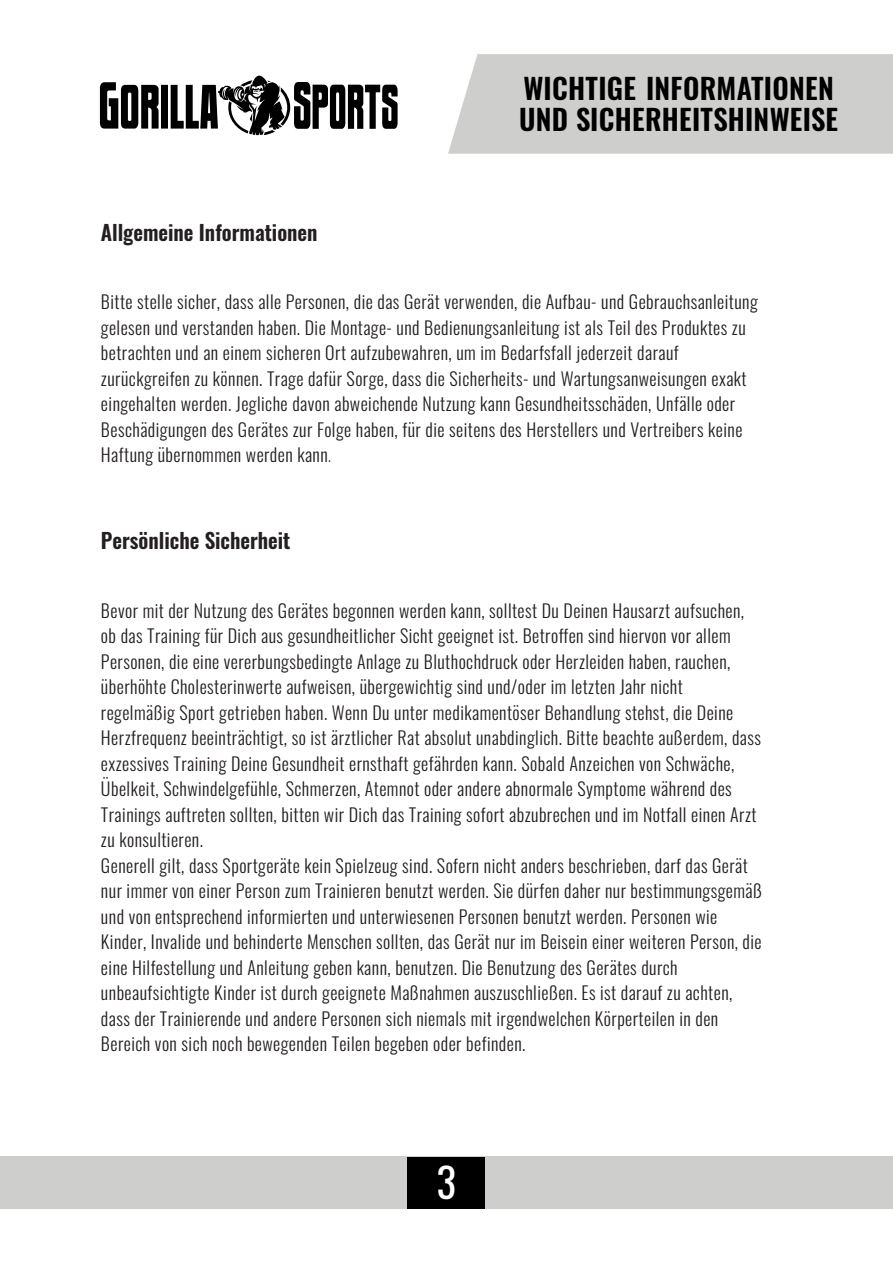
<style>
.page{position:relative;width:893px;height:1263px;background:#fff}
.page>*{position:absolute;margin:0;border:0;box-sizing:border-box;transform-origin:0 0}
.t1{font:40.5px "Oswald";color:#fff}
.t2{font:600 28.5px "Oswald";letter-spacing:.01em;color:#000}
.t3{font:600 21px "Oswald";color:#231f20}
.t4{font:300 18px "Oswald";letter-spacing:.025em;color:#231f20}
.s1{font-size:15px}
</style>
<div class="page">
<div style="left:448px;top:54px;width:445px;height:100px;background:#cececd"></div>
<div style="left:0;top:1156px;width:892px;height:53px;background:#cececd"></div>
<div style="left:408px;top:1157px;width:77px;height:51px;background:#000"></div>
<svg style="left:100px;top:76px;width:298px;height:59px"></svg>
<p class="t3" style="left:101px;top:213px;width:218px">Allgemeine Informationen</p>
<p class="t2" style="left:523px;top:63px;width:312px">WICHTIGE INFORMATIONEN</p>
<p class="t2" style="left:519px;top:94px;width:320px">UND SICHERHEITSHINWEISE</p>
<p class="t4" style="left:101px;top:286px;width:658px">Bitte stelle sicher, dass alle Personen, die das Gerät verwenden, die Aufbau- und Gebrauchsanleitung</p>
<p class="t4" style="left:101px;top:311px;width:646px">gelesen und verstanden haben. Die Montage- und Bedienungsanleitung ist als Teil des Produktes zu</p>
<p class="t4" style="left:101px;top:337px;width:579px">betrachten und an einem sicheren Ort aufzubewahren, um im Bedarfsfall jederzeit darauf</p>
<p class="t4" style="left:101px;top:362px;width:647px">zurückgreifen zu können. Trage dafür Sorge, dass die Sicherheits- und Wartungsanweisungen exakt</p>
<p class="t4" style="left:101px;top:388px;width:636px">eingehalten werden. Jegliche davon abweichende Nutzung kann Gesundheitsschäden, Unfälle oder</p>
<p class="t4" style="left:101px;top:413px;width:643px">Beschädigungen des Gerätes zur Folge haben, für die seitens des Herstellers und Vertreibers keine</p>
<p class="t4" style="left:101px;top:439px;width:231px">Haftung übernommen werden kann<span class="s1">.</span></p>
<p class="t3" style="left:101px;top:521px;width:191px">Persönliche Sicherheit</p>
<p class="t4" style="left:101px;top:594px;width:645px">Bevor mit der Nutzung des Gerätes begonnen werden kann, solltest Du Deinen Hausarzt aufsuchen,</p>
<p class="t4" style="left:101px;top:620px;width:631px">ob das Training für Dich aus gesundheitlicher Sicht geeignet ist. Betroffen sind hiervon vor allem</p>
<p class="t4" style="left:101px;top:645px;width:631px">Personen, die eine vererbungsbedingte Anlage zu Bluthochdruck oder Herzleiden haben, rauchen,</p>
<p class="t4" style="left:101px;top:671px;width:583px">überhöhte Cholesterinwerte aufweisen, übergewichtig sind und/oder im letzten Jahr nicht</p>
<p class="t4" style="left:101px;top:696px;width:634px">regelmäßig Sport getrieben haben. Wenn Du unter medikamentöser Behandlung stehst, die Deine</p>
<p class="t4" style="left:101px;top:722px;width:661px">Herzfrequenz beeinträchtigt, so ist ärztlicher Rat absolut unabdinglich. Bitte beachte außerdem, dass</p>
<p class="t4" style="left:101px;top:747px;width:635px">exzessives Training Deine Gesundheit ernsthaft gefährden kann. Sobald Anzeichen von Schwäche,</p>
<p class="t4" style="left:101px;top:773px;width:632px">Übelkeit, Schwindelgefühle, Schmerzen, Atemnot oder andere abnormale Symptome während des</p>
<p class="t4" style="left:101px;top:798px;width:657px">Trainings auftreten sollten, bitten wir Dich das Training sofort abzubrechen und im Notfall einen Arzt</p>
<p class="t4" style="left:101px;top:824px;width:104px">zu konsultieren.</p>
<p class="t4" style="left:101px;top:849px;width:648px">Generell gilt, dass Sportgeräte kein Spielzeug sind. Sofern nicht anders beschrieben, darf das Gerät</p>
<p class="t4" style="left:101px;top:875px;width:662px">nur immer von einer Person zum Trainieren benutzt werden. Sie dürfen daher nur bestimmungsgemäß</p>
<p class="t4" style="left:101px;top:900px;width:618px">und von entsprechend informierten und unterwiesenen Personen benutzt werden. Personen wie</p>
<p class="t4" style="left:101px;top:926px;width:662px">Kinder, Invalide und behinderte Menschen sollten, das Gerät nur im Beisein einer weiteren Person, die</p>
<p class="t4" style="left:101px;top:951px;width:578px">eine Hilfestellung und Anleitung geben kann, benutzen. Die Benutzung des Gerätes durch</p>
<p class="t4" style="left:101px;top:977px;width:633px">unbeaufsichtigte Kinder ist durch geeignete Maßnahmen auszuschließen. Es ist darauf zu achten,</p>
<p class="t4" style="left:101px;top:1002px;width:619px">dass der Trainierende und andere Personen sich niemals mit irgendwelchen Körperteilen in den</p>
<p class="t4" style="left:101px;top:1028px;width:426px">Bereich von sich noch bewegenden Teilen begeben oder befinden.</p>
<p class="t1" style="left:437px;top:1147px;width:21px">3</p>
</div>
